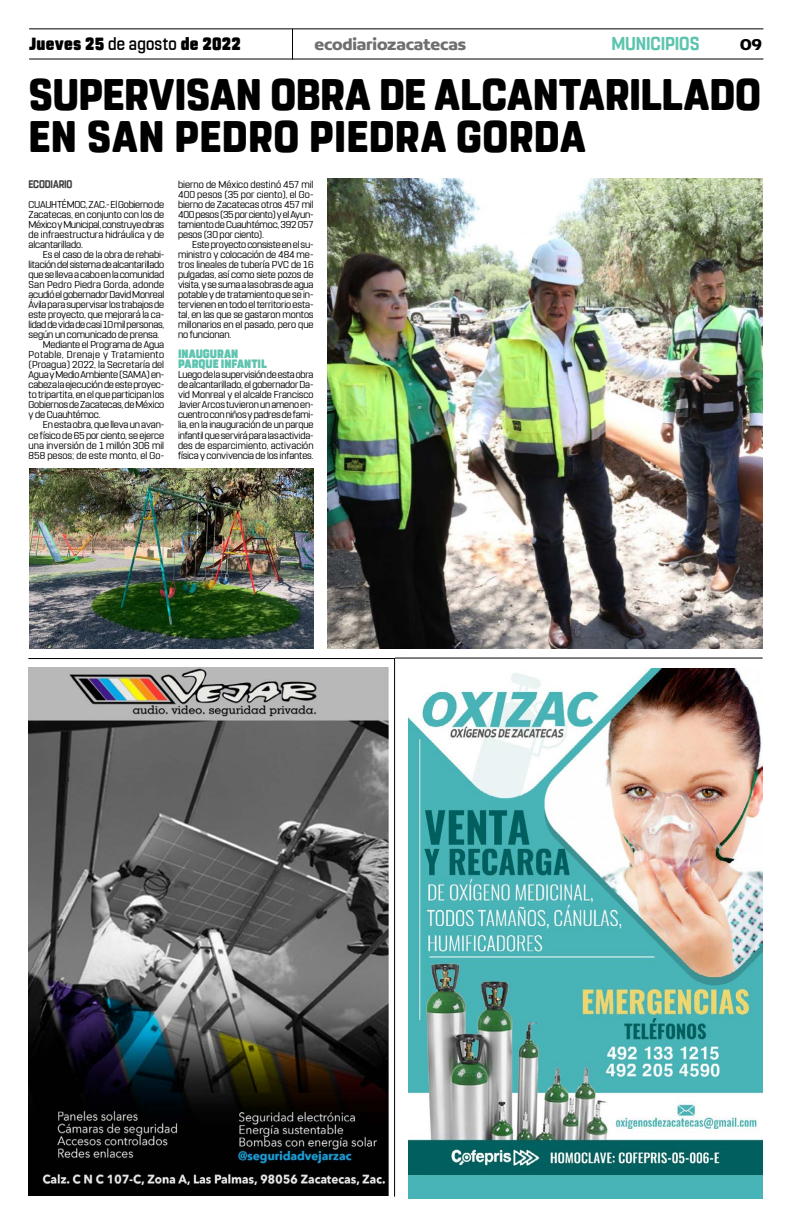
<style>
.page{position:relative;width:791px;height:1225px;background:#fff}
.page>*{position:absolute;margin:0;border:0;box-sizing:border-box;transform-origin:0 0}
.t1{font:800 44px/42px "Rohn Rounded";color:#000;scale:.94 1}
.t2{font:700 18.6px "Rohn Rounded";letter-spacing:-.01em;color:#5ec4af;scale:.91 1}
.t3{font:900 17.6px "Rohn Rounded";letter-spacing:.015em;color:#000;scale:.91 1}
.t4{font:700 16.9px "Concord";letter-spacing:-.01em;color:#706f6f}
.t5{font:700 16.9px "Concord";color:#000}
.t6{font:900 12.1px/10px "Rohn Rounded";letter-spacing:-.005em;color:#5ec4af;scale:.91 1}
.t7{font:700 11px "Rohn Rounded";letter-spacing:-.015em;color:#3d3d3d;scale:.87 1}
.t8{font:10px/10px "Rohn Rounded";letter-spacing:-.015em;color:#000;text-align:justify}
.t9{font:10px "Rohn Rounded";letter-spacing:.005em;color:#000}
.t10{font:10px "Rohn Rounded";letter-spacing:.03em;color:#000}
.t11{font:10px "Rohn Rounded";letter-spacing:.015em;color:#000}
.s1{font-weight:500}
</style>
<div class="page">
<hr style="left:29px;top:28px;width:734px;height:1px;background:#000">
<hr style="left:29px;top:59px;width:734px;height:1px;background:#000">
<hr style="left:292px;top:29px;width:1px;height:31px;background:#000">
<svg style="left:28px;top:658px;width:368px;height:539px"></svg>
<img style="left:29px;top:668px;width:360px;height:527px">
<hr style="left:395px;top:657px;width:368px;height:1px;background:#000">
<img style="left:29px;top:468px;width:285px;height:180px">
<img style="left:328px;top:178px;width:435px;height:470px">
<img style="left:408px;top:668px;width:355px;height:530px">
<h3 class="t3" style="left:29px;top:33px;width:234px">Jueves 25 <span class="s1">de agosto</span> de 2022</h3>
<h3 class="t4" style="left:314px;top:34px;width:153px">ecodiariozacatecas</h3>
<h2 class="t2" style="left:611px;top:32px;width:98px">MUNICIPIOS</h2>
<h3 class="t5" style="left:740px;top:34px;width:24px">09</h3>
<h1 class="t1" style="left:29px;top:74px;width:781px">SUPERVISAN OBRA DE ALCANTARILLADO<br>EN SAN PEDRO PIEDRA GORDA</h1>
<p class="t7" style="left:28px;top:178px;width:52px">ECODIARIO</p>
<p class="t8" style="left:178px;top:180px;width:137px">bierno de México destinó 457 mil 400 pesos (35 por ciento), el Go&shy;bierno de Zacatecas otros 457 mil 400 pesos (35 por ciento) y el Ayun&shy;tamiento de Cuauhtémoc, 392 057 pesos (30 por ciento).</p>
<p class="t8" style="left:178px;top:240px;width:137px;text-indent:14px">Este proyecto consiste en el su&shy;ministro y colocación de 484 me&shy;tros lineales de tubería PVC de 16 pulgadas, así como siete pozos de visita, y se suma a las obras de agua potable y de tratamiento que se in&shy;tervienen en todo el territorio esta&shy;tal, en las que se gastaron montos millonarios en el pasado, pero que no funcionan.</p>
<p class="t6" style="left:178px;top:349px;width:99px">INAUGURAN<br>PARQUE INFANTIL</p>
<p class="t8" style="left:178px;top:370px;width:137px">Luego de la supervisión de esta obra de alcantarillado, el gobernador Da&shy;vid Monreal y el alcalde Francisco Javier Arcos tuvieron un ameno en&shy;cuentro con niños y padres de fami&shy;lia, en la inauguración de un parque infantil que servirá para las activida&shy;des de esparcimiento, activación física y convivencia de los infantes.</p>
<p class="t8" style="left:29px;top:200px;width:137px">CUAUHTÉMOC, ZAC.- El Gobierno de Zacatecas, en conjunto con los de México y Municipal, construye obras de infraestructura hidráulica y de alcantarillado.</p>
<p class="t8" style="left:43px;top:250px;width:123px">Es el caso de la obra de rehabi-</p>
<p class="t8" style="left:29px;top:260px;width:137px">litación del sistema de alcantarillado</p>
<p class="t8" style="left:29px;top:270px;width:137px">que se lleva a cabo en la comunidad</p>
<p class="t11" style="left:29px;top:279px;width:137px">San Pedro Piedra Gorda, adonde</p>
<p class="t8" style="left:29px;top:290px;width:137px">acudió el gobernador David Monreal</p>
<p class="t8" style="left:29px;top:300px;width:137px">Ávila para supervisar los trabajos de</p>
<p class="t8" style="left:29px;top:310px;width:137px">este proyecto, que mejorará la ca-</p>
<p class="t8" style="left:29px;top:320px;width:137px">lidad de vida de casi 10 mil personas,</p>
<p class="t8" style="left:29px;top:330px;width:132px">según un comunicado de prensa.</p>
<p class="t8" style="left:43px;top:340px;width:123px">Mediante el Programa de Agua</p>
<p class="t10" style="left:29px;top:349px;width:137px">Potable, Drenaje y Tratamiento</p>
<p class="t9" style="left:29px;top:359px;width:137px">(Proagua) 2022, la Secretaría del</p>
<p class="t8" style="left:29px;top:370px;width:137px">Agua y Medio Ambiente (SAMA) en-</p>
<p class="t8" style="left:29px;top:380px;width:137px">cabeza la ejecución de este proyec-</p>
<p class="t8" style="left:29px;top:390px;width:137px">to tripartita, en el que participan los</p>
<p class="t8" style="left:29px;top:400px;width:137px">Gobiernos de Zacatecas, de México</p>
<p class="t8" style="left:29px;top:410px;width:74px">y de Cuauhtémoc.</p>
<p class="t8" style="left:43px;top:420px;width:123px">En esta obra, que lleva un avan-</p>
<p class="t8" style="left:29px;top:430px;width:137px">ce físico de 65 por ciento, se ejerce</p>
<p class="t9" style="left:29px;top:439px;width:137px">una inversión de 1 millón 306 mil</p>
<p class="t9" style="left:29px;top:449px;width:137px">858 pesos; de este monto, el Go-</p>
</div>
